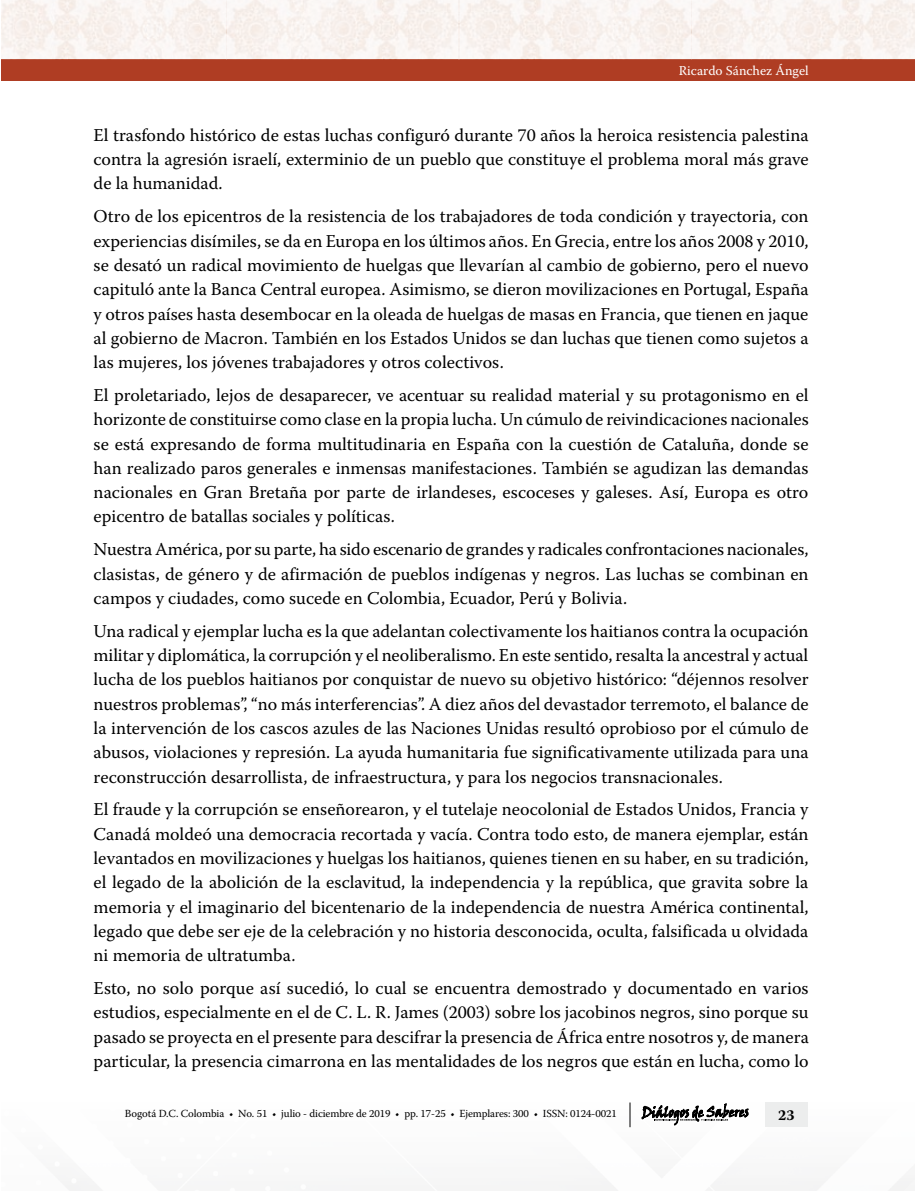
<style>
.page{position:relative;width:915px;height:1191px;background:#fff}
.page>*{position:absolute;margin:0;border:0;box-sizing:border-box;transform-origin:0 0}
.t1{font:18px/24.3px "Warnock Pro";color:#000;text-align:justify}
.t2{font:700 15px "Warnock Pro";color:#000}
.t3{font:13.5px "Warnock Pro";color:#fff}
.t4{font:10.8px "Warnock Pro";letter-spacing:-.01em;color:#000}
</style>
<div class="page">
<div style="left:2px;top:60px;width:912px;height:21px;background:#af3d23"></div>
<div style="left:764px;top:1102px;width:43px;height:24px;background:#eceded"></div>
<svg style="left:641px;top:1103px;width:108px;height:23px"></svg>
<svg style="left:629px;top:1102px;width:1px;height:25px"></svg>
<div style="left:2px;top:0;width:912px;height:60px;background:#f9f2ef"></div>
<p class="t3" style="left:678px;top:62px;width:131px">Ricardo Sánchez Ángel</p>
<p class="t1" style="left:94px;top:122px;width:716px">El trasfondo histórico de estas luchas configuró durante 70 años la heroica resistencia palestina contra la agresión israelí, exterminio de un pueblo que constituye el problema moral más grave de la humanidad.</p>
<p class="t1" style="left:94px;top:204px;width:716px">Otro de los epicentros de la resistencia de los trabajadores de toda condición y trayectoria, con experiencias disímiles, se da en Europa en los últimos años. En Grecia, entre los años 2008 y 2010, se desató un radical movimiento de huelgas que llevarían al cambio de gobierno, pero el nuevo capituló ante la Banca Central europea. Asimismo, se dieron movilizaciones en Portugal, España y otros países hasta desembocar en la oleada de huelgas de masas en Francia, que tienen en jaque al gobierno de Macron. También en los Estados Unidos se dan luchas que tienen como sujetos a las mujeres, los jóvenes trabajadores y otros colectivos.</p>
<p class="t1" style="left:94px;top:382px;width:716px">El proletariado, lejos de desaparecer, ve acentuar su realidad material y su protagonismo en el horizonte de constituirse como clase en la propia lucha. Un cúmulo de reivindicaciones nacionales se está expresando de forma multitudinaria en España con la cuestión de Cataluña, donde se han realizado paros generales e inmensas manifestaciones. También se agudizan las demandas nacionales en Gran Bretaña por parte de irlandeses, escoceses y galeses. Así, Europa es otro epicentro de batallas sociales y políticas.</p>
<p class="t1" style="left:94px;top:537px;width:716px">Nuestra América, por su parte, ha sido escenario de grandes y radicales confrontaciones nacionales, clasistas, de género y de afirmación de pueblos indígenas y negros. Las luchas se combinan en campos y ciudades, como sucede en Colombia, Ecuador, Perú y Bolivia.</p>
<p class="t1" style="left:94px;top:618px;width:716px">Una radical y ejemplar lucha es la que adelantan colectivamente los haitianos contra la ocupación militar y diplomática, la corrupción y el neoliberalismo. En este sentido, resalta la ancestral y actual lucha de los pueblos haitianos por conquistar de nuevo su objetivo histórico: “déjennos resolver nuestros problemas”, “no más interferencias”. A diez años del devastador terremoto, el balance de la intervención de los cascos azules de las Naciones Unidas resultó oprobioso por el cúmulo de abusos, violaciones y represión. La ayuda humanitaria fue significativamente utilizada para una reconstrucción desarrollista, de infraestructura, y para los negocios transnacionales.</p>
<p class="t1" style="left:94px;top:797px;width:716px">El fraude y la corrupción se enseñorearon, y el tutelaje neocolonial de Estados Unidos, Francia y Canadá moldeó una democracia recortada y vacía. Contra todo esto, de manera ejemplar, están levantados en movilizaciones y huelgas los haitianos, quienes tienen en su haber, en su tradición, el legado de la abolición de la esclavitud, la independencia y la república, que gravita sobre la memoria y el imaginario del bicentenario de la independencia de nuestra América continental, legado que debe ser eje de la celebración y no historia desconocida, oculta, falsificada u olvidada ni memoria de ultratumba.</p>
<p class="t1" style="left:94px;top:975px;width:716px">Esto, no solo porque así sucedió, lo cual se encuentra demostrado y documentado en varios estudios, especialmente en el de C. L. R. James (2003) sobre los jacobinos negros, sino porque su pasado se proyecta en el presente para descifrar la presencia de África entre nosotros y, de manera particular, la presencia cimarrona en las mentalidades de los negros que están en lucha, como lo</p>
<p class="t4" style="left:125px;top:1107px;width:493px">Bogotá D.C. Colombia • No. 51 • julio - diciembre de 2019 • pp. 17-25 • Ejemplares: 300 • ISSN: 0124-0021</p>
<p class="t2" style="left:778px;top:1106px;width:18px">23</p>
</div>
